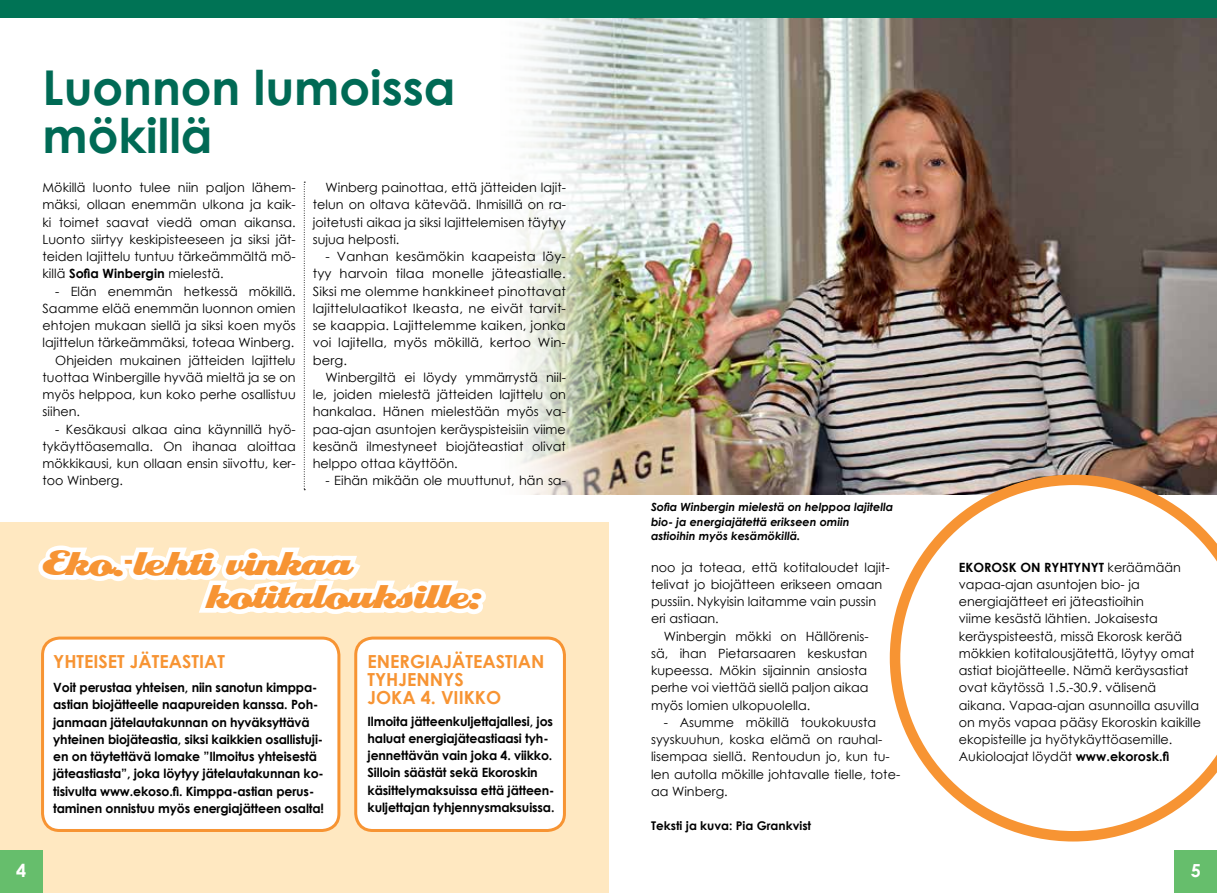
<style>
.page{position:relative;width:1217px;height:893px;background:#fff}
.page>*{position:absolute;margin:0;border:0;box-sizing:border-box;transform-origin:0 0}
.t1{font:700 48px/48px "Century Gothic";color:#006a55}
.t2{font:42px/33px "Creampuff";color:#f79433}
.t3{font:700 18px/18px "Century Gothic";color:#f79433}
.t4{font:700 18px "Century Gothic";color:#fff}
.t5{font:12.75px/17.2px "Century Gothic";color:#000;text-align:justify}
.t6{font:700 12.75px/17.2px "Century Gothic";letter-spacing:-.01em;color:#000}
.t7{font:700 12px "Century Gothic";color:#000}
.t8{font:italic 700 11.25px/14.2px "Century Gothic";color:#000}
.s1{font-weight:700}
</style>
<div class="page">
<div style="left:0;top:522px;width:608px;height:371px;background:#ffe8c1"></div>
<div style="left:0;top:850px;width:43px;height:43px;background:#66be6c"></div>
<div style="left:1174px;top:850px;width:42px;height:43px;background:#66be6c"></div>
<div style="left:43px;top:638px;width:296px;height:192px;background:#fff;border-radius:17px"></div>
<div style="left:41px;top:637px;width:299px;height:195px;border:3px solid #f79433;border-radius:17px"></div>
<div style="left:355px;top:638px;width:209px;height:192px;background:#fff;border-radius:17px"></div>
<div style="left:354px;top:637px;width:212px;height:195px;border:3px solid #f79433;border-radius:17px"></div>
<img style="left:490px;top:17px;width:726px;height:478px">
<div style="left:0;top:0;width:1216px;height:17px;background:#007355"></div>
<svg style="left:38px;top:182px;width:455px;height:536px"></svg>
<svg style="left:889px;top:475px;width:327px;height:366px"></svg>
<h1 class="t1" style="left:43px;top:61px;width:414px">Luonnon lumoissa mökillä</h1>
<p class="t5" style="left:43px;top:179px;width:255px">Mökillä luonto tulee niin paljon lähem&shy;mäksi, ollaan enemmän ulkona ja kaik&shy;ki toimet saavat viedä oman aikansa.<br>Luonto siirtyy keskipisteeseen ja siksi jät&shy;teiden lajittelu tuntuu tärkeämmältä mö&shy;killä <span class="s1">Sofia Winbergin</span> mielestä.</p>
<p class="t5" style="left:55px;top:282px;width:242px">- Elän enemmän hetkessä mökillä.</p>
<p class="t5" style="left:43px;top:299px;width:255px">Saamme elää enemmän luonnon omien</p>
<p class="t5" style="left:43px;top:317px;width:254px">ehtojen mukaan siellä ja siksi koen myös</p>
<p class="t5" style="left:43px;top:334px;width:253px">lajittelun tärkeämmäksi, toteaa Winberg.</p>
<p class="t5" style="left:55px;top:351px;width:242px">Ohjeiden mukainen jätteiden lajittelu</p>
<p class="t5" style="left:43px;top:368px;width:254px">tuottaa Winbergille hyvää mieltä ja se on</p>
<p class="t5" style="left:43px;top:386px;width:254px">myös helppoa, kun koko perhe osallistuu</p>
<p class="t5" style="left:43px;top:403px;width:39px">siihen.</p>
<p class="t5" style="left:43px;top:420px;width:254px;text-indent:13px">- Kesäkausi alkaa aina käynnillä hyö&shy;tykäyttöasemalla. On ihanaa aloittaa mökkikausi, kun ollaan ensin siivottu, ker&shy;too Winberg.</p>
<p class="t5" style="left:313px;top:179px;width:255px;text-indent:13px">Winberg painottaa, että jätteiden lajit&shy;telun on oltava kätevää. Ihmisillä on ra&shy;joitetusti aikaa ja siksi lajittelemisen täytyy sujua helposti.</p>
<p class="t5" style="left:313px;top:248px;width:254px;text-indent:13px">- Vanhan kesämökin kaapeista löy&shy;tyy harvoin tilaa monelle jäteastialle.<br>Siksi me olemme hankkineet pinottavat lajittelulaatikot Ikeasta, ne eivät tarvit&shy;se kaappia. Lajittelemme kaiken, jonka voi lajitella, myös mökillä, kertoo Win&shy;berg.</p>
<p class="t5" style="left:313px;top:368px;width:254px;text-indent:13px">Winbergiltä ei löydy ymmärrystä niil&shy;le, joiden mielestä jätteiden lajittelu on hankalaa. Hänen mielestään myös va&shy;paa-ajan asuntojen keräyspisteisiin viime kesänä ilmestyneet biojäteastiat olivat helppo ottaa käyttöön.</p>
<p class="t5" style="left:325px;top:472px;width:242px">- Eihän mikään ole muuttunut, hän sa-</p>
<h2 class="t2" style="left:205px;top:547px;width:280px;text-indent:-162px">Eko.-lehti vinkaa kotitalouksille:</h2>
<h3 class="t3" style="left:53px;top:652px;width:173px">YHTEISET JÄTEASTIAT</h3>
<p class="t6" style="left:53px;top:678px;width:272px">Voit perustaa yhteisen, niin sanotun kimppa&shy;astian biojätteelle naapureiden kanssa. Poh&shy;janmaan jätelautakunnan on hyväksyttävä yhteinen biojäteastia, siksi kaikkien osallistuji&shy;en on täytettävä lomake ”Ilmoitus yhteisestä jäteastiasta”, joka löytyy jätelautakunnan ko&shy;tisivulta www.ekoso.fi. Kimppa-astian perus&shy;taminen onnistuu myös energiajätteen osalta!</p>
<h3 class="t3" style="left:367px;top:652px;width:178px">ENERGIAJÄTEASTIAN<br>TYHJENNYS<br>JOKA 4. VIIKKO</h3>
<p class="t6" style="left:367px;top:712px;width:188px">Ilmoita jätteenkuljettajallesi, jos haluat energiajäteastiaasi tyh&shy;jennettävän vain joka 4. viikko.<br>Silloin säästät sekä Ekoroskin käsittelymaksuissa että jätteen&shy;kuljettajan tyhjennysmaksuissa.</p>
<p class="t8" style="left:651px;top:500px;width:244px">Sofia Winbergin mielestä on helppoa lajitella bio- ja energiajätettä erikseen omiin astioihin myös kesämökillä.</p>
<p class="t5" style="left:651px;top:558px;width:240px">noo ja toteaa, että kotitaloudet lajit-</p>
<p class="t5" style="left:651px;top:575px;width:233px">telivat jo biojätteen erikseen omaan</p>
<p class="t5" style="left:651px;top:593px;width:226px">pussiin. Nykyisin laitamme vain pussin</p>
<p class="t5" style="left:651px;top:610px;width:69px">eri astiaan.</p>
<p class="t5" style="left:663px;top:627px;width:206px">Winbergin mökki on Hällörenis-</p>
<p class="t5" style="left:651px;top:644px;width:218px">sä, ihan Pietarsaaren keskustan</p>
<p class="t5" style="left:651px;top:662px;width:217px">kupeessa. Mökin sijainnin ansiosta</p>
<p class="t5" style="left:651px;top:679px;width:219px">perhe voi viettää siellä paljon aikaa</p>
<p class="t5" style="left:651px;top:696px;width:161px">myös lomien ulkopuolella.</p>
<p class="t5" style="left:651px;top:713px;width:250px;text-align:left;text-indent:13px">- Asumme mökillä toukokuusta syyskuuhun, koska elämä on rauhal&shy;lisempaa siellä. Rentoudun jo, kun tu&shy;len autolla mökille johtavalle tielle, tote&shy;aa Winberg.</p>
<p class="t7" style="left:651px;top:817px;width:162px">Teksti ja kuva: Pia Grankvist</p>
<p class="t5" style="left:958px;top:558px;width:244px;text-align:left"><span class="s1">EKOROSK ON RYHTYNYT</span> keräämään vapaa-ajan asuntojen bio- ja energiajätteet eri jäteastioihin<br>viime kesästä lähtien. Jokaisesta keräyspisteestä, missä Ekorosk kerää mökkien kotitalousjätettä, löytyy omat astiat biojätteelle. Nämä keräysastiat ovat käytössä 1.5.-30.9. välisenä aikana. Vapaa-ajan asunnoilla asuvilla on myös vapaa pääsy Ekoroskin kaikille ekopisteille ja hyötykäyttöasemille.<br>Aukioloajat löydät <span class="s1">www.ekorosk.fi</span></p>
<h3 class="t4" style="left:16px;top:856px;width:12px">4</h3>
<h3 class="t4" style="left:1190px;top:856px;width:12px">5</h3>
</div>
